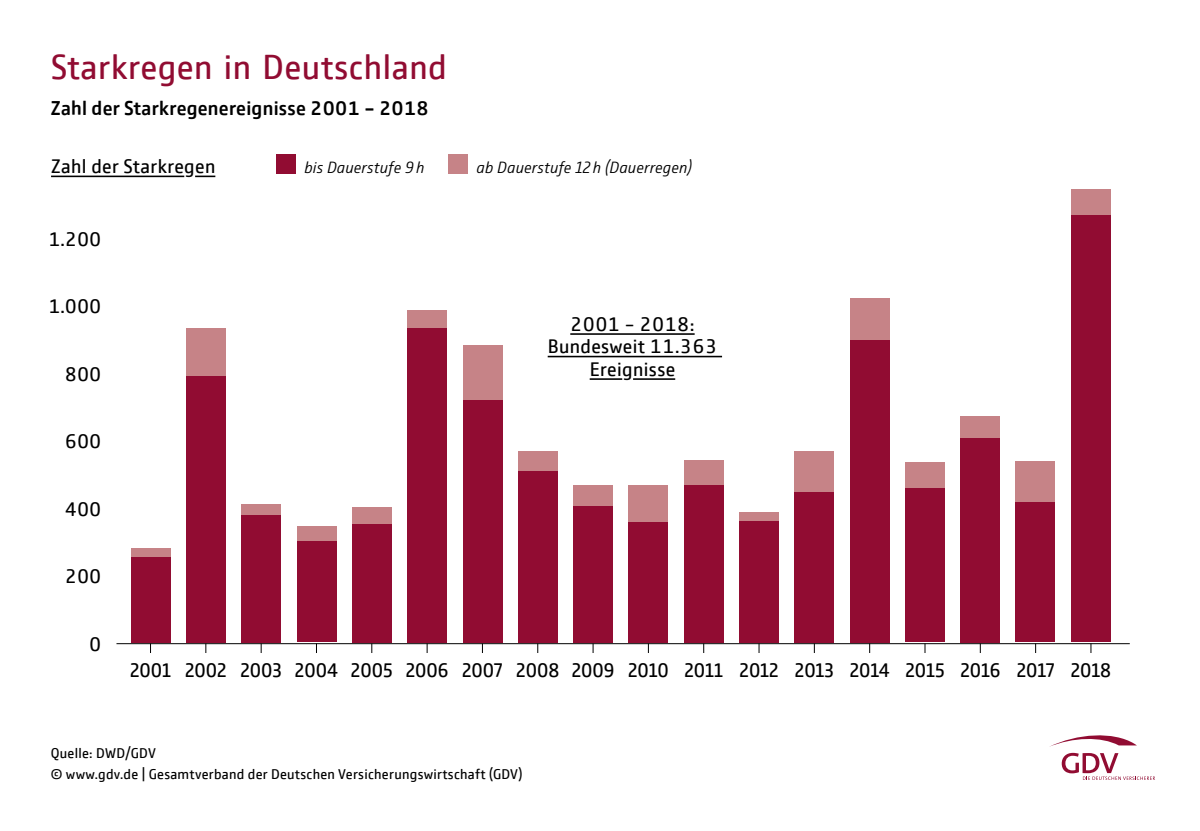
<style>
.page{position:relative;width:1200px;height:831px;background:#fff}
.page>*{position:absolute;margin:0;border:0;box-sizing:border-box;transform-origin:0 0}
.t1{font:36px "GD Vtype";letter-spacing:.015em;color:#910c32}
.t2{font:20.25px "GD Vtype";color:#000}
.t3{font:20.25px/22.5px "GD Vtype";letter-spacing:.02em;color:#000;text-align:center}
.t4{font:500 20.25px "GD Vtype";letter-spacing:.015em;color:#000}
.t5{font:italic 300 16.88px "GD Vtype";letter-spacing:.01em;color:#000}
.t6{font:14.62px/20.2px "GD Vtype";letter-spacing:.02em;color:#000}
</style>
<div class="page">
<svg style="left:1051px;top:735px;width:85px;height:11px"></svg>
<svg style="left:1061px;top:752px;width:93px;height:27px"></svg>
<hr style="left:116px;top:643px;width:1013px;height:1px;background:#000">
<hr style="left:51px;top:175px;width:133px;height:2px;background:#000">
<hr style="left:195px;top:175px;width:20px;height:2px;background:#000">
<div style="left:276px;top:154px;width:19px;height:19px;background:#910c32"></div>
<div style="left:448px;top:154px;width:19px;height:19px;background:#c68387"></div>
<div style="left:131px;top:547px;width:40px;height:10px;background:#c68387"></div>
<div style="left:186px;top:328px;width:40px;height:47px;background:#c68387"></div>
<div style="left:241px;top:504px;width:40px;height:11px;background:#c68387"></div>
<div style="left:296px;top:526px;width:40px;height:15px;background:#c68387"></div>
<div style="left:352px;top:507px;width:40px;height:17px;background:#c68387"></div>
<div style="left:407px;top:310px;width:40px;height:17px;background:#c68387"></div>
<div style="left:462px;top:346px;width:40px;height:54px;background:#c68387"></div>
<div style="left:517px;top:451px;width:40px;height:20px;background:#c68387"></div>
<div style="left:573px;top:485px;width:40px;height:20px;background:#c68387"></div>
<div style="left:628px;top:485px;width:40px;height:37px;background:#c68387"></div>
<div style="left:683px;top:460px;width:40px;height:24px;background:#c68387"></div>
<div style="left:738px;top:511px;width:40px;height:10px;background:#c68387"></div>
<div style="left:794px;top:451px;width:40px;height:41px;background:#c68387"></div>
<div style="left:849px;top:298px;width:40px;height:42px;background:#c68387"></div>
<div style="left:904px;top:461px;width:40px;height:27px;background:#c68387"></div>
<div style="left:959px;top:415px;width:40px;height:22px;background:#c68387"></div>
<div style="left:1015px;top:461px;width:40px;height:41px;background:#c68387"></div>
<div style="left:1070px;top:189px;width:40px;height:26px;background:#c68387"></div>
<div style="left:131px;top:557px;width:40px;height:85px;background:#910c32"></div>
<div style="left:186px;top:375px;width:40px;height:267px;background:#910c32"></div>
<div style="left:241px;top:515px;width:40px;height:127px;background:#910c32"></div>
<div style="left:296px;top:541px;width:40px;height:101px;background:#910c32"></div>
<div style="left:352px;top:524px;width:40px;height:118px;background:#910c32"></div>
<div style="left:407px;top:327px;width:40px;height:315px;background:#910c32"></div>
<div style="left:462px;top:400px;width:40px;height:242px;background:#910c32"></div>
<div style="left:517px;top:471px;width:40px;height:171px;background:#910c32"></div>
<div style="left:573px;top:505px;width:40px;height:137px;background:#910c32"></div>
<div style="left:628px;top:522px;width:40px;height:120px;background:#910c32"></div>
<div style="left:683px;top:484px;width:40px;height:158px;background:#910c32"></div>
<div style="left:738px;top:521px;width:40px;height:121px;background:#910c32"></div>
<div style="left:794px;top:492px;width:40px;height:150px;background:#910c32"></div>
<div style="left:849px;top:340px;width:40px;height:302px;background:#910c32"></div>
<div style="left:904px;top:488px;width:40px;height:154px;background:#910c32"></div>
<div style="left:959px;top:437px;width:40px;height:205px;background:#910c32"></div>
<div style="left:1015px;top:502px;width:40px;height:140px;background:#910c32"></div>
<div style="left:1070px;top:215px;width:40px;height:427px;background:#910c32"></div>
<hr style="left:570px;top:333px;width:124px;height:2px;background:#000">
<hr style="left:547px;top:355px;width:174px;height:2px;background:#000">
<hr style="left:589px;top:378px;width:33px;height:2px;background:#000">
<hr style="left:633px;top:378px;width:42px;height:2px;background:#000">
<h1 class="t1" style="left:51px;top:42px;width:397px">Starkregen in Deutschland</h1>
<p class="t4" style="left:51px;top:94px;width:379px">Zahl der Starkregenereignisse 2001 – 2018</p>
<p class="t3" style="left:51px;top:154px;width:166px">Zahl der Starkregen</p>
<p class="t5" style="left:304px;top:156px;width:122px">bis Dauerstufe 9 h</p>
<p class="t5" style="left:476px;top:156px;width:216px">ab Dauerstufe 12 h (Dauerregen)</p>
<p class="t2" style="left:48px;top:225px;width:55px">1.200</p>
<p class="t2" style="left:48px;top:292px;width:55px">1.000</p>
<p class="t2" style="left:65px;top:359px;width:38px">800</p>
<p class="t2" style="left:65px;top:427px;width:38px">600</p>
<p class="t2" style="left:65px;top:494px;width:38px">400</p>
<p class="t2" style="left:65px;top:562px;width:38px">200</p>
<p class="t2" style="left:89px;top:629px;width:14px">0</p>
<p class="t3" style="left:547px;top:311px;width:171px">2001 – 2018:<br>Bundesweit 11.363<br>Ereignisse</p>
<p class="t2" style="left:130px;top:656px;width:982px">2001 2002 2003 2004 2005 2006 2007 2008 2009 2010 2011 2012 2013 2014 2015 2016 2017 2018</p>
<p class="t6" style="left:51px;top:742px;width:473px">Quelle: DWD/GDV<br>© www.gdv.de | Gesamtverband der Deutschen Versicherungswirtschaft (GDV)</p>
</div>
